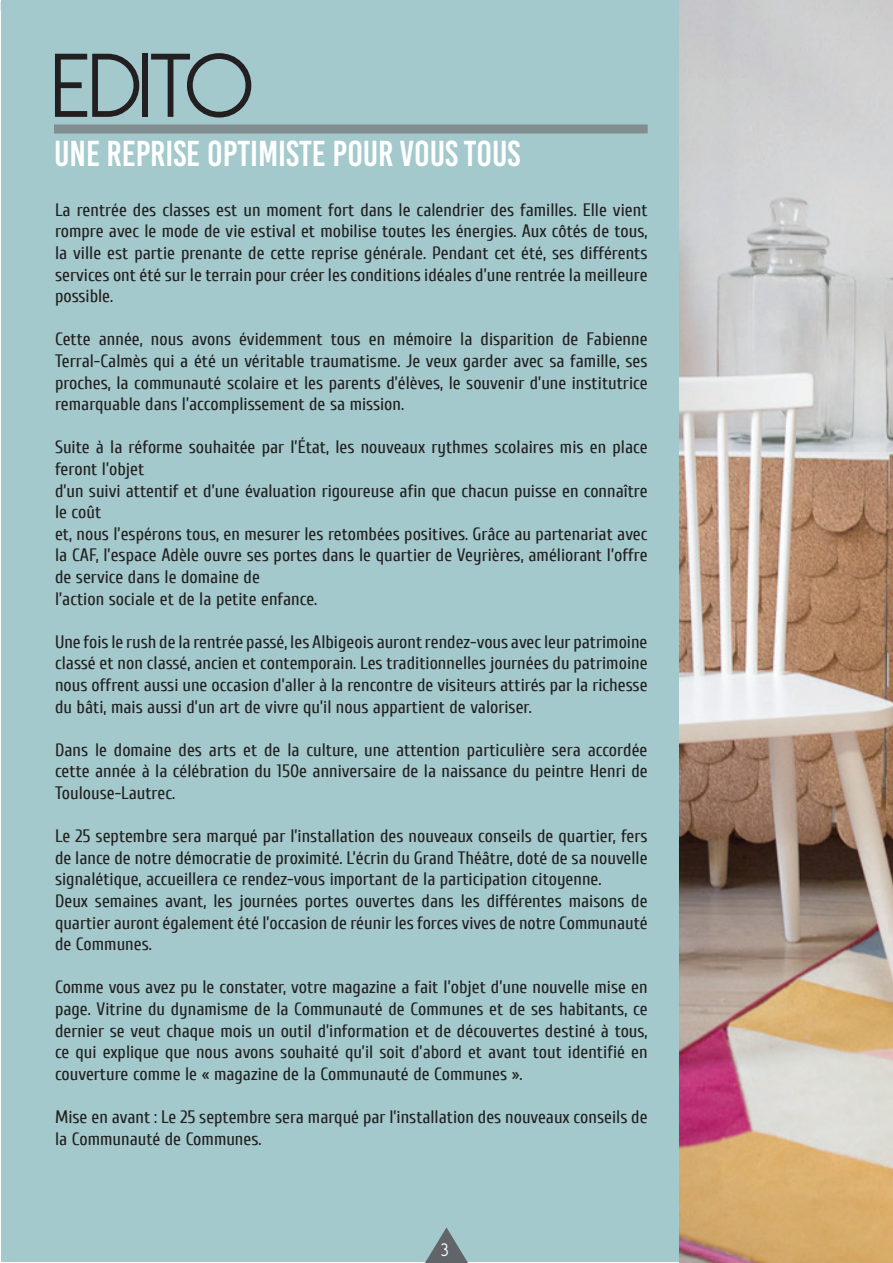
<style>
.page{position:relative;width:893px;height:1263px;background:#fff}
.page>*{position:absolute;margin:0;border:0;box-sizing:border-box;transform-origin:0 0}
.t1{font:90px "Dolce Vita";color:#231f20}
.t2{font:36px "Bebas Kai";color:#fff}
.t3{font:18px/21.6px "Cuprum";color:#231f20;text-align:justify}
.t4{font:18px "Dolce Vita";color:#fff}
</style>
<div class="page">
<div style="left:1px;top:0;width:892px;height:1262px;background:#a3c9cc"></div>
<div style="left:54px;top:124px;width:594px;height:9px;background:#818d8f"></div>
<img style="left:679px;top:0;width:214px;height:1263px">
<svg style="left:425px;top:1227px;width:43px;height:36px"></svg>
<h1 class="t1" style="left:51px;top:41px;width:203px">Edito</h1>
<h2 class="t2" style="left:54px;top:135px;width:468px">UNE REPRISE OPTIMISTE POUR VOUS TOUS</h2>
<p class="t3" style="left:55px;top:199px;width:594px">La rentrée des classes est un moment fort dans le calendrier des familles. Elle vient rompre avec le mode de vie estival et mobilise toutes les énergies. Aux côtés de tous, la ville est partie prenante de cette reprise générale. Pendant cet été, ses différents services ont été sur le terrain pour créer les conditions idéales d’une rentrée la meilleure possible.</p>
<p class="t3" style="left:55px;top:329px;width:594px">Cette année, nous avons évidemment tous en mémoire la disparition de Fabienne Terral-Calmès qui a été un véritable traumatisme. Je veux garder avec sa famille, ses proches, la communauté scolaire et les parents d’élèves, le souvenir d’une institutrice remarquable dans l’accomplissement de sa mission.</p>
<p class="t3" style="left:55px;top:437px;width:594px;text-align:left">Suite à la réforme souhaitée par l’État, les nouveaux rythmes scolaires mis en place feront l’objet<br>d’un suivi attentif et d’une évaluation rigoureuse afin que chacun puisse en connaître le coût<br>et, nous l’espérons tous, en mesurer les retombées positives. Grâce au partenariat avec la CAF, l’espace Adèle ouvre ses portes dans le quartier de Veyrières, améliorant l’offre de service dans le domaine de<br>l’action sociale et de la petite enfance.</p>
<p class="t3" style="left:55px;top:631px;width:594px">Une fois le rush de la rentrée passé, les Albigeois auront rendez-vous avec leur patrimoine classé et non classé, ancien et contemporain. Les traditionnelles journées du patrimoine nous offrent aussi une occasion d’aller à la rencontre de visiteurs attirés par la richesse du bâti, mais aussi d’un art de vivre qu’il nous appartient de valoriser.</p>
<p class="t3" style="left:55px;top:739px;width:594px">Dans le domaine des arts et de la culture, une attention particulière sera accordée cette année à la célébration du 150e anniversaire de la naissance du peintre Henri de Toulouse-Lautrec.</p>
<p class="t3" style="left:55px;top:825px;width:594px;text-align:left">Le 25 septembre sera marqué par l’installation des nouveaux conseils de quartier, fers de lance de notre démocratie de proximité. L’écrin du Grand Théâtre, doté de sa nouvelle signalétique, accueillera ce rendez-vous important de la participation citoyenne.<br>Deux semaines avant, les journées portes ouvertes dans les différentes maisons de quartier auront également été l’occasion de réunir les forces vives de notre Communauté de Communes.</p>
<p class="t3" style="left:55px;top:977px;width:594px">Comme vous avez pu le constater, votre magazine a fait l’objet d’une nouvelle mise en page. Vitrine du dynamisme de la Communauté de Communes et de ses habitants, ce dernier se veut chaque mois un outil d’information et de découvertes destiné à tous, ce qui explique que nous avons souhaité qu’il soit d’abord et avant tout identifié en couverture comme le « magazine de la Communauté de Communes ».</p>
<p class="t3" style="left:55px;top:1106px;width:594px">Mise en avant : Le 25 septembre sera marqué par l’installation des nouveaux conseils de la Communauté de Communes.</p>
<p class="t4" style="left:441px;top:1240px;width:9px">3</p>
</div>
